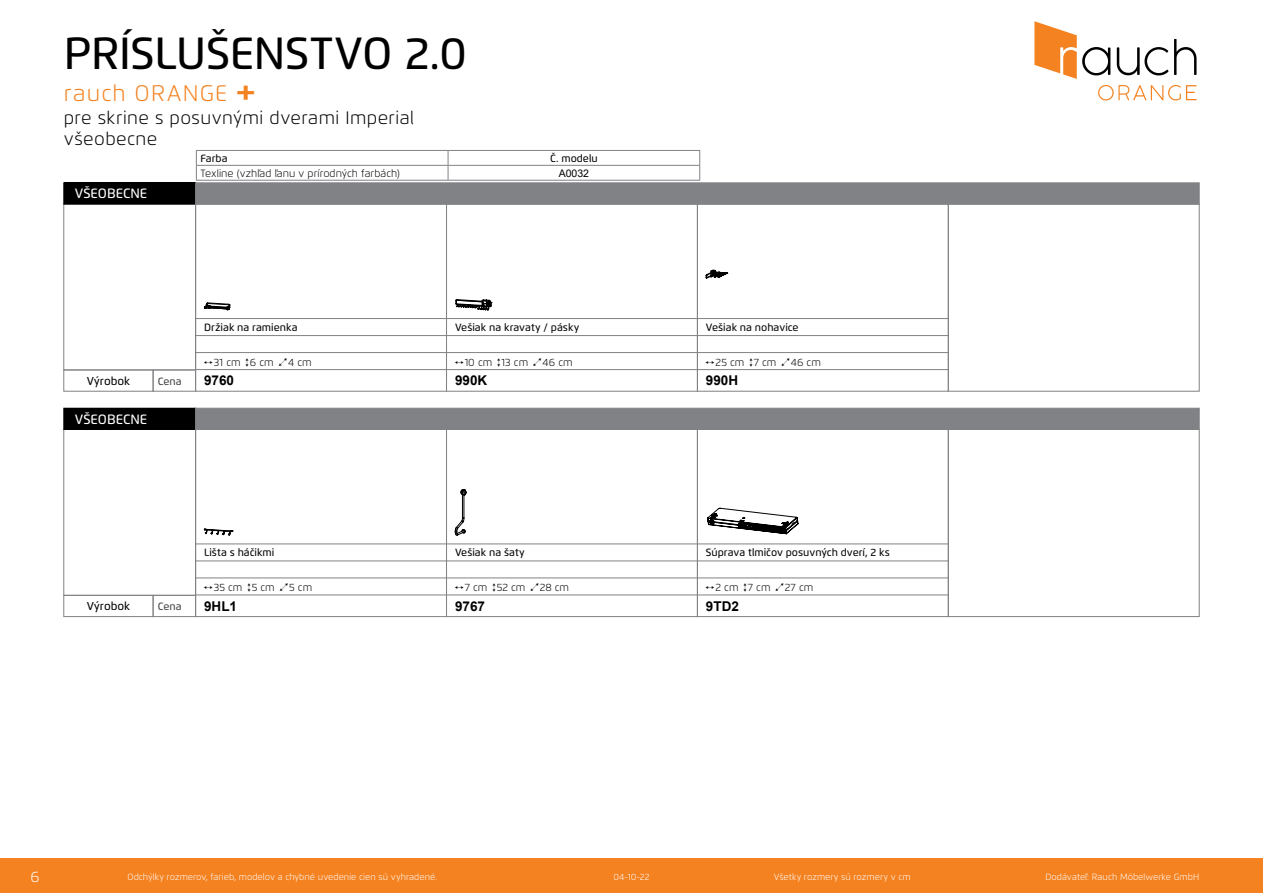
<style>
.page{position:relative;width:1263px;height:893px;background:#fff}
.page>*{position:absolute;margin:0;border:0;box-sizing:border-box;transform-origin:0 0}
.t1{font:500 45px "Flexo";letter-spacing:-.005em;color:#000}
.t2{font:300 22.5px "Flexo";letter-spacing:.05em;color:#f58220}
.t3{font:300 18px/21px "Flexo";letter-spacing:.025em;color:#000}
.t4{font:300 15px "Flexo";color:#fff}
.t5{font:700 13.5px "Arial";color:#000}
.t6{font:500 13.5px "Flexo";color:#fff}
.t7{font:500 11.55px "Flexo";color:#000}
.t8{font:500 10.5px "Flexo";color:#000}
.t9{font:300 10.5px "Flexo";letter-spacing:.01em;color:#000}
.t10{font:500 10.5px "Flexo";color:#414042}
.t11{font:10.5px "Arial";color:#000}
.t12{font:300 9px "Flexo";color:#fff}
.s1{font-weight:700;font-size:28.35px}
</style>
<div class="page">
<div style="left:0;top:859px;width:1263px;height:34px;background:#f58220"></div>
<svg style="left:1117px;top:47px;width:51px;height:28px"></svg>
<svg style="left:1174px;top:39px;width:22px;height:36px"></svg>
<svg style="left:1098px;top:85px;width:98px;height:15px"></svg>
<svg style="left:1034px;top:21px;width:76px;height:58px"></svg>
<div style="left:153px;top:595px;width:43px;height:22px;border:1px solid #808285"></div>
<div style="left:63px;top:595px;width:90px;height:22px;border:1px solid #808285"></div>
<div style="left:63px;top:429px;width:133px;height:167px;border:1px solid #808285"></div>
<div style="left:64px;top:408px;width:132px;height:21px;background:#000"></div>
<div style="left:63px;top:408px;width:133px;height:22px;border:1px solid #000"></div>
<div style="left:195px;top:408px;width:1004px;height:22px;background:#808285"></div>
<div style="left:153px;top:370px;width:43px;height:22px;border:1px solid #808285"></div>
<div style="left:63px;top:370px;width:90px;height:22px;border:1px solid #808285"></div>
<div style="left:63px;top:204px;width:133px;height:166px;border:1px solid #808285"></div>
<div style="left:64px;top:183px;width:132px;height:21px;background:#000"></div>
<div style="left:63px;top:182px;width:133px;height:22px;border:1px solid #000"></div>
<div style="left:195px;top:182px;width:1004px;height:22px;background:#808285;border:1px solid #808285"></div>
<hr style="left:446px;top:561px;width:251px;height:1px;background:#808285">
<hr style="left:446px;top:578px;width:251px;height:1px;background:#808285">
<hr style="left:446px;top:544px;width:251px;height:1px;background:#808285">
<hr style="left:446px;top:595px;width:251px;height:1px;background:#808285">
<svg style="left:455px;top:489px;width:11px;height:47px"></svg>
<div style="left:446px;top:429px;width:252px;height:188px;border:1px solid #808285"></div>
<hr style="left:697px;top:561px;width:251px;height:1px;background:#808285">
<hr style="left:697px;top:578px;width:251px;height:1px;background:#808285">
<hr style="left:697px;top:544px;width:251px;height:1px;background:#808285">
<hr style="left:697px;top:595px;width:251px;height:1px;background:#808285">
<svg style="left:707px;top:508px;width:91px;height:26px"></svg>
<div style="left:697px;top:429px;width:252px;height:188px;border:1px solid #808285"></div>
<div style="left:948px;top:429px;width:251px;height:188px;border:1px solid #808285"></div>
<hr style="left:196px;top:561px;width:250px;height:1px;background:#808285">
<hr style="left:196px;top:578px;width:250px;height:1px;background:#808285">
<hr style="left:196px;top:544px;width:250px;height:1px;background:#808285">
<hr style="left:196px;top:595px;width:250px;height:1px;background:#808285">
<svg style="left:204px;top:529px;width:29px;height:7px"></svg>
<div style="left:195px;top:429px;width:252px;height:188px;border:1px solid #808285"></div>
<hr style="left:446px;top:335px;width:251px;height:1px;background:#808285">
<hr style="left:446px;top:352px;width:251px;height:1px;background:#808285">
<hr style="left:446px;top:318px;width:251px;height:1px;background:#808285">
<hr style="left:446px;top:369px;width:251px;height:1px;background:#808285">
<svg style="left:456px;top:299px;width:36px;height:12px"></svg>
<div style="left:446px;top:204px;width:252px;height:188px;border:1px solid #808285"></div>
<hr style="left:697px;top:335px;width:251px;height:1px;background:#808285">
<hr style="left:697px;top:352px;width:251px;height:1px;background:#808285">
<hr style="left:697px;top:318px;width:251px;height:1px;background:#808285">
<hr style="left:697px;top:369px;width:251px;height:1px;background:#808285">
<svg style="left:706px;top:270px;width:22px;height:9px"></svg>
<div style="left:697px;top:204px;width:252px;height:188px;border:1px solid #808285"></div>
<div style="left:948px;top:204px;width:251px;height:188px;border:1px solid #808285"></div>
<hr style="left:196px;top:335px;width:250px;height:1px;background:#808285">
<hr style="left:196px;top:352px;width:250px;height:1px;background:#808285">
<hr style="left:196px;top:318px;width:250px;height:1px;background:#808285">
<hr style="left:196px;top:369px;width:250px;height:1px;background:#808285">
<svg style="left:204px;top:303px;width:26px;height:8px"></svg>
<div style="left:195px;top:204px;width:252px;height:188px;border:1px solid #808285"></div>
<hr style="left:196px;top:180px;width:252px;height:1px;background:#808285">
<hr style="left:448px;top:180px;width:252px;height:1px;background:#808285">
<hr style="left:196px;top:150px;width:252px;height:1px;background:#808285">
<svg style="left:196px;top:151px;width:1px;height:29px"></svg>
<hr style="left:448px;top:150px;width:252px;height:1px;background:#808285">
<svg style="left:448px;top:151px;width:1px;height:29px"></svg>
<svg style="left:699px;top:151px;width:1px;height:29px"></svg>
<hr style="left:196px;top:165px;width:252px;height:1px;background:#808285">
<hr style="left:448px;top:165px;width:252px;height:1px;background:#808285">
<h1 class="t1" style="left:64px;top:26px;width:405px">PRÍSLUŠENSTVO 2.0</h1>
<h2 class="t2" style="left:64px;top:79px;width:193px">rauch ORANGE <span class="s1">+</span></h2>
<h3 class="t3" style="left:64px;top:108px;width:352px">pre skrine s posuvnými dverami Imperial všeobecne</h3>
<h3 class="t6" style="left:75px;top:185px;width:74px">VŠEOBECNE</h3>
<p class="t8" style="left:201px;top:152px;width:28px">Farba</p>
<p class="t8" style="left:550px;top:152px;width:49px">Č. modelu</p>
<p class="t9" style="left:201px;top:167px;width:201px">Texline (vzhľad ľanu v prírodných farbách)</p>
<p class="t11" style="left:559px;top:166px;width:32px">A0032</p>
<p class="t7" style="left:87px;top:374px;width:45px">Výrobok</p>
<p class="t10" style="left:158px;top:375px;width:25px">Cena</p>
<h3 class="t6" style="left:75px;top:411px;width:74px">VŠEOBECNE</h3>
<p class="t8" style="left:204px;top:321px;width:95px">Držiak na ramienka</p>
<p class="t9" style="left:214px;top:356px;width:61px">31 cm 6 cm</p>
<p class="t9" style="left:288px;top:356px;width:25px">4 cm</p>
<h3 class="t5" style="left:204px;top:371px;width:32px">9760</h3>
<p class="t8" style="left:455px;top:321px;width:126px">Vešiak na kravaty / pásky</p>
<p class="t9" style="left:465px;top:356px;width:65px">10 cm 13 cm</p>
<p class="t9" style="left:543px;top:356px;width:32px">46 cm</p>
<h3 class="t5" style="left:455px;top:371px;width:34px">990K</h3>
<p class="t7" style="left:87px;top:599px;width:45px">Výrobok</p>
<p class="t10" style="left:158px;top:600px;width:25px">Cena</p>
<p class="t8" style="left:204px;top:546px;width:72px">Lišta s háčikmi</p>
<p class="t9" style="left:214px;top:581px;width:63px">35 cm 5 cm</p>
<p class="t9" style="left:289px;top:581px;width:25px">5 cm</p>
<h3 class="t5" style="left:204px;top:596px;width:35px">9HL1</h3>
<p class="t8" style="left:455px;top:546px;width:71px">Vešiak na šaty</p>
<p class="t9" style="left:465px;top:581px;width:62px">7 cm 52 cm</p>
<p class="t9" style="left:540px;top:581px;width:31px">28 cm</p>
<h3 class="t5" style="left:455px;top:596px;width:32px">9767</h3>
<p class="t8" style="left:706px;top:321px;width:94px">Vešiak na nohavice</p>
<p class="t9" style="left:716px;top:356px;width:62px">25 cm 7 cm</p>
<p class="t9" style="left:791px;top:356px;width:32px">46 cm</p>
<h3 class="t5" style="left:706px;top:371px;width:34px">990H</h3>
<p class="t8" style="left:706px;top:546px;width:185px">Súprava tlmičov posuvných dverí, 2 ks</p>
<p class="t9" style="left:716px;top:581px;width:57px">2 cm 7 cm</p>
<p class="t9" style="left:785px;top:581px;width:30px">27 cm</p>
<h3 class="t5" style="left:706px;top:596px;width:35px">9TD2</h3>
<h3 class="t4" style="left:31px;top:867px;width:11px">6</h3>
<p class="t12" style="left:128px;top:872px;width:311px">Odchýlky rozmerov, farieb, modelov a chybné uvedenie cien sú vyhradené.</p>
<p class="t12" style="left:613px;top:872px;width:38px">04-10-22</p>
<p class="t12" style="left:774px;top:872px;width:138px">Všetky rozmery sú rozmery v cm</p>
<p class="t12" style="left:1045px;top:872px;width:155px">Dodávateľ: Rauch Möbelwerke GmbH</p>
</div>
